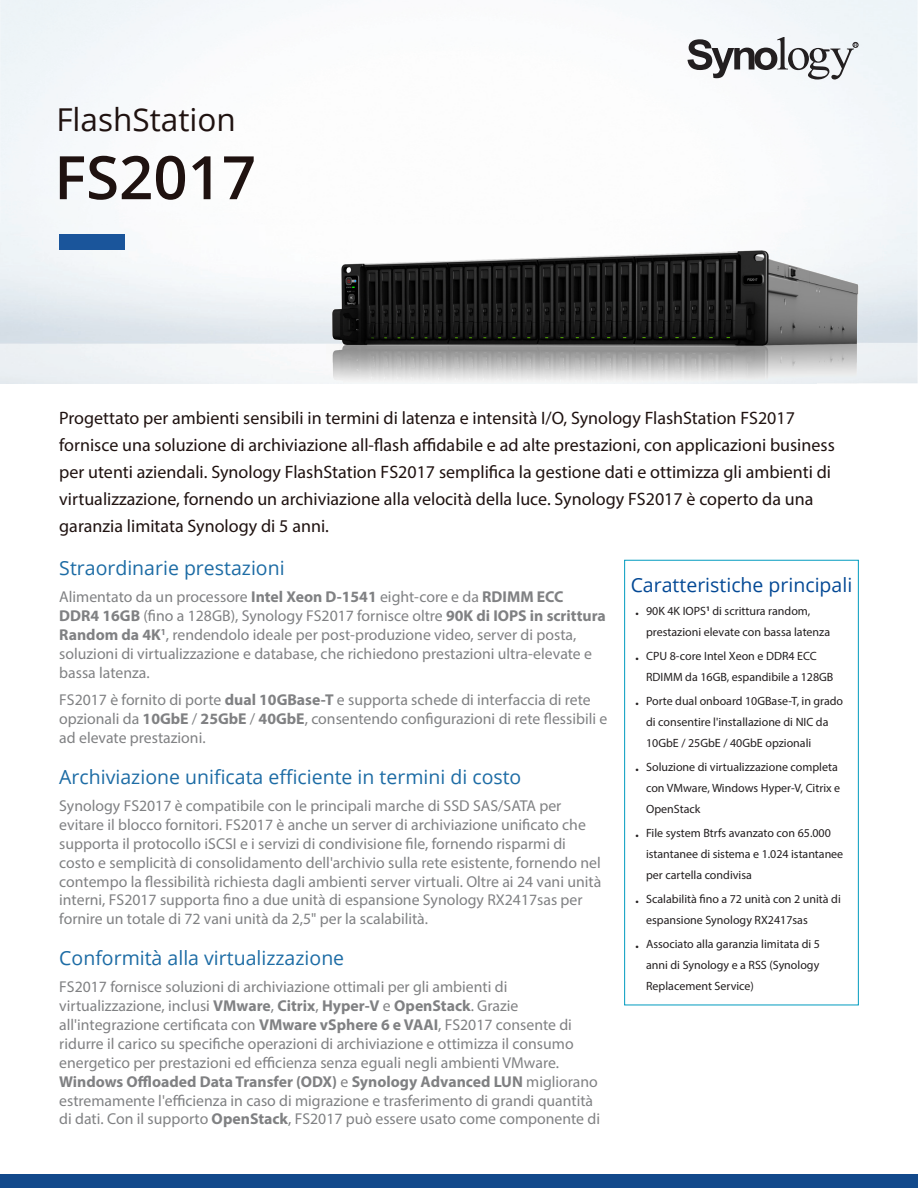
<style>
.page{position:relative;width:918px;height:1188px;background:#fff}
.page>*{position:absolute;margin:0;border:0;box-sizing:border-box;transform-origin:0 0}
.Model_Name{font:600 60px "Open Sans";color:#1f1210}
.Product_Type{font:31.5px "Open Sans";color:#1f1210}
.Chapter_Title_1{font:19.5px "Open Sans";color:#1d6ca5}
.Selling_Title{font:19.5px "Open Sans";color:#044995}
.Introduction{font:18px/27px "Myriad Pro";color:#1f1210}
.Body_Content{font:15.75px/18.9px "Myriad Pro";color:#808183}
.t1{font:12px/21px "Myriad Pro";color:#231f20}
.s1{font-weight:700}
</style>
<div class="page">
<div style="left:0;top:1174px;width:459px;height:14px;background:#12498b"></div>
<div style="left:459px;top:1174px;width:459px;height:14px;background:#12498b"></div>
<div style="left:624px;top:560px;width:235px;height:445px;border:1px solid #019bbf"></div>
<svg style="left:687px;top:37px;width:171px;height:43px"></svg>
<div style="left:59px;top:234px;width:66px;height:16px;background:#1a559b"></div>
<img style="left:327px;top:240px;width:538px;height:143px">
<p class="Product_Type" style="left:56px;top:98px;width:181px">FlashStation</p>
<p class="Model_Name" style="left:54px;top:136px;width:203px">FS2017</p>
<p class="Introduction" style="left:59px;top:405px;width:777px">Progettato per ambienti sensibili in termini di latenza e intensità I/O, Synology FlashStation FS2017 fornisce una soluzione di archiviazione all-flash affidabile e ad alte prestazioni, con applicazioni business per utenti aziendali. Synology FlashStation FS2017 semplifica la gestione dati e ottimizza gli ambienti di virtualizzazione, fornendo un archiviazione alla velocità della luce. Synology FS2017 è coperto da una garanzia limitata Synology di 5 anni.</p>
<p class="Chapter_Title_1" style="left:59px;top:555px;width:227px">Straordinarie prestazioni</p>
<p class="Body_Content" style="left:59px;top:587px;width:548px">Alimentato da un processore <span class="s1">Intel Xeon D-1541</span> eight-core e da <span class="s1">RDIMM ECC DDR4 16GB</span> (fino a 128GB), Synology FS2017 fornisce oltre <span class="s1">90K di IOPS in scrittura Random da 4K</span><sup>1</sup>, rendendolo ideale per post-produzione video, server di posta, soluzioni di virtualizzazione e database, che richiedono prestazioni ultra-elevate e bassa latenza.</p>
<p class="Body_Content" style="left:59px;top:690px;width:550px">FS2017 è fornito di porte <span class="s1">dual 10GBase-T</span> e supporta schede di interfaccia di rete opzionali da <span class="s1">10GbE</span> / <span class="s1">25GbE</span> / <span class="s1">40GbE</span>, consentendo configurazioni di rete flessibili e ad elevate prestazioni.</p>
<p class="Chapter_Title_1" style="left:59px;top:763px;width:464px">Archiviazione unificata efficiente in termini di costo</p>
<p class="Body_Content" style="left:59px;top:796px;width:544px">Synology FS2017 è compatibile con le principali marche di SSD SAS/SATA per evitare il blocco fornitori. FS2017 è anche un server di archiviazione unificato che supporta il protocollo iSCSI e i servizi di condivisione file, fornendo risparmi di costo e semplicità di consolidamento dell'archivio sulla rete esistente, fornendo nel contempo la flessibilità richiesta dagli ambienti server virtuali. Oltre ai 24 vani unità interni, FS2017 supporta fino a due unità di espansione Synology RX2417sas per fornire un totale di 72 vani unità da 2,5" per la scalabilità.</p>
<p class="Chapter_Title_1" style="left:59px;top:944px;width:286px">Conformità alla virtualizzazione</p>
<p class="Body_Content" style="left:59px;top:977px;width:542px">FS2017 fornisce soluzioni di archiviazione ottimali per gli ambienti di virtualizzazione, inclusi <span class="s1">VMware</span>, <span class="s1">Citrix</span>, <span class="s1">Hyper-V</span> e <span class="s1">OpenStack</span>. Grazie all'integrazione certificata con <span class="s1">VMware vSphere 6 e VAAI</span>, FS2017 consente di ridurre il carico su specifiche operazioni di archiviazione e ottimizza il consumo energetico per prestazioni ed efficienza senza eguali negli ambienti VMware.<br><span class="s1">Windows Offloaded Data Transfer (ODX)</span> e <span class="s1">Synology Advanced LUN</span> migliorano estremamente l'efficienza in caso di migrazione e trasferimento di grandi quantità di dati. Con il supporto <span class="s1">OpenStack</span>, FS2017 può essere usato come componente di</p>
<p class="Selling_Title" style="left:631px;top:571px;width:223px">Caratteristiche principali</p>
<p class="t1" style="left:646px;top:600px;width:186px;text-indent:-11px">• 90K 4K IOPS<sup>1</sup> di scrittura random, prestazioni elevate con bassa latenza</p>
<p class="t1" style="left:646px;top:645px;width:189px;text-indent:-11px">• CPU 8-core Intel Xeon e DDR4 ECC<br>RDIMM da 16GB, espandibile a 128GB</p>
<p class="t1" style="left:646px;top:690px;width:199px;text-indent:-11px">• Porte dual onboard 10GBase-T, in grado di consentire l'installazione di NIC da<br>10GbE / 25GbE / 40GbE opzionali</p>
<p class="t1" style="left:646px;top:756px;width:196px;text-indent:-11px">• Soluzione di virtualizzazione completa con VMware, Windows Hyper-V, Citrix e<br>OpenStack</p>
<p class="t1" style="left:646px;top:822px;width:199px;text-indent:-11px">• File system Btrfs avanzato con 65.000 istantanee di sistema e 1.024 istantanee per cartella condivisa</p>
<p class="t1" style="left:646px;top:888px;width:196px;text-indent:-11px">• Scalabilità fino a 72 unità con 2 unità di espansione Synology RX2417sas</p>
<p class="t1" style="left:646px;top:933px;width:175px;text-align:justify;text-indent:-11px">• Associato alla garanzia limitata di 5 anni di Synology e a RSS (Synology Replacement Service)</p>
</div>
